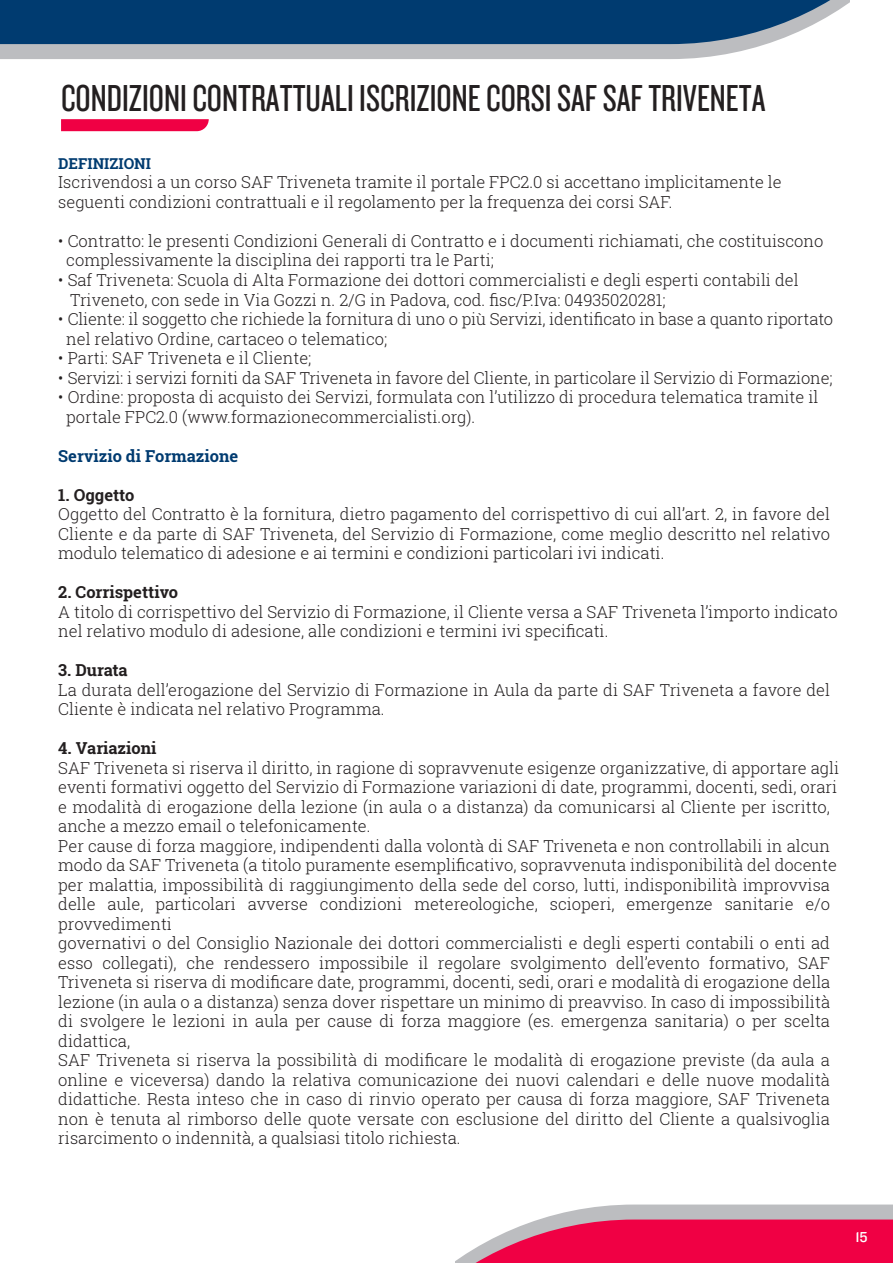
<style>
.page{position:relative;width:893px;height:1263px;background:#fff}
.page>*{position:absolute;margin:0;border:0;box-sizing:border-box;transform-origin:0 0}
.t1{font:39px "Knockout HTF28 Junior Featherwt";color:#231f20}
.t2{font:300 16.5px/19.5px "Roboto Slab";color:#231f20}
.t3{font:700 16.5px "Roboto Slab";color:#231f20}
.t4{font:700 16.5px "Roboto Slab";color:#003b70}
.t5{font:700 15px "Roboto Slab";color:#003b70}
.t6{font:15px "Knockout HTF31 Junior Middlewt";color:#fff}
</style>
<div class="page">
<svg style="left:455px;top:1204px;width:438px;height:59px;background:#e5527d"></svg>
<svg style="left:0;top:44px;width:766px;height:15px;background:#bdbec2"></svg>
<svg style="left:0;top:0;width:849px;height:44px;background:#114878"></svg>
<svg style="left:61px;top:119px;width:148px;height:12px;background:#f00849"></svg>
<h1 class="t1" style="left:61px;top:78px;width:706px">CONDIZIONI CONTRATTUALI ISCRIZIONE CORSI SAF SAF TRIVENETA</h1>
<p class="t5" style="left:58px;top:153px;width:94px">DEFINIZIONI</p>
<p class="t2" style="left:58px;top:172px;width:725px">Iscrivendosi a un corso SAF Triveneta tramite il portale FPC2.0 si accettano implicitamente le seguenti condizioni contrattuali e il regolamento per la frequenza dei corsi SAF.</p>
<p class="t2" style="left:66px;top:231px;width:759px;text-indent:-8px">• Contratto: le presenti Condizioni Generali di Contratto e i documenti richiamati, che costituiscono complessivamente la disciplina dei rapporti tra le Parti;</p>
<p class="t2" style="left:70px;top:270px;width:730px;text-indent:-12px">• Saf Triveneta: Scuola di Alta Formazione dei dottori commercialisti e degli esperti contabili del<br>Triveneto, con sede in Via Gozzi n. 2/G in Padova, cod. fisc/P.Iva: 04935020281;</p>
<p class="t2" style="left:66px;top:309px;width:768px;text-indent:-8px">• Cliente: il soggetto che richiede la fornitura di uno o più Servizi, identificato in base a quanto riportato nel relativo Ordine, cartaceo o telematico;</p>
<p class="t2" style="left:58px;top:348px;width:255px">• Parti: SAF Triveneta e il Cliente;</p>
<p class="t2" style="left:58px;top:367px;width:776px">• Servizi: i servizi forniti da SAF Triveneta in favore del Cliente, in particolare il Servizio di Formazione;</p>
<p class="t2" style="left:66px;top:387px;width:754px;text-indent:-8px">• Ordine: proposta di acquisto dei Servizi, formulata con l’utilizzo di procedura telematica tramite il portale FPC2.0 (www.formazionecommercialisti.org).</p>
<p class="t4" style="left:58px;top:444px;width:182px">Servizio di Formazione</p>
<p class="t3" style="left:58px;top:483px;width:78px">1. Oggetto</p>
<p class="t2" style="left:58px;top:504px;width:773px;text-align:justify">Oggetto del Contratto è la fornitura, dietro pagamento del corrispettivo di cui all’art. 2, in favore del Cliente e da parte di SAF Triveneta, del Servizio di Formazione, come meglio descritto nel relativo modulo telematico di adesione e ai termini e condizioni particolari ivi indicati.</p>
<p class="t3" style="left:58px;top:581px;width:121px">2. Corrispettivo</p>
<p class="t2" style="left:58px;top:601px;width:781px">A titolo di corrispettivo del Servizio di Formazione, il Cliente versa a SAF Triveneta l’importo indicato nel relativo modulo di adesione, alle condizioni e termini ivi specificati.</p>
<p class="t3" style="left:58px;top:659px;width:71px">3. Durata</p>
<p class="t2" style="left:58px;top:679px;width:773px">La durata dell’erogazione del Servizio di Formazione in Aula da parte di SAF Triveneta a favore del<br>Cliente è indicata nel relativo Programma.</p>
<p class="t3" style="left:58px;top:737px;width:100px">4. Variazioni</p>
<p class="t2" style="left:58px;top:757px;width:782px">SAF Triveneta si riserva il diritto, in ragione di sopravvenute esigenze organizzative, di apportare agli eventi formativi oggetto del Servizio di Formazione variazioni di date, programmi, docenti, sedi, orari e modalità di erogazione della lezione (in aula o a distanza) da comunicarsi al Cliente per iscritto, anche a mezzo email o telefonicamente.<br>Per cause di forza maggiore, indipendenti dalla volontà di SAF Triveneta e non controllabili in alcun modo da SAF Triveneta (a titolo puramente esemplificativo, sopravvenuta indisponibilità del docente per malattia, impossibilità di raggiungimento della sede del corso, lutti, indisponibilità improvvisa delle aule, particolari avverse condizioni metereologiche, scioperi, emergenze sanitarie e/o provvedimenti<br>governativi o del Consiglio Nazionale dei dottori commercialisti e degli esperti contabili o enti ad esso collegati), che rendessero impossibile il regolare svolgimento dell’evento formativo, SAF Triveneta si riserva di modificare date, programmi, docenti, sedi, orari e modalità di erogazione della lezione (in aula o a distanza) senza dover rispettare un minimo di preavviso. In caso di impossibilità di svolgere le lezioni in aula per cause di forza maggiore (es. emergenza sanitaria) o per scelta didattica,<br>SAF Triveneta si riserva la possibilità di modificare le modalità di erogazione previste (da aula a online e viceversa) dando la relativa comunicazione dei nuovi calendari e delle nuove modalità didattiche. Resta inteso che in caso di rinvio operato per causa di forza maggiore, SAF Triveneta non è tenuta al rimborso delle quote versate con esclusione del diritto del Cliente a qualsivoglia risarcimento o indennità, a qualsiasi titolo richiesta.</p>
<p class="t6" style="left:855px;top:1229px;width:14px">15</p>
</div>
